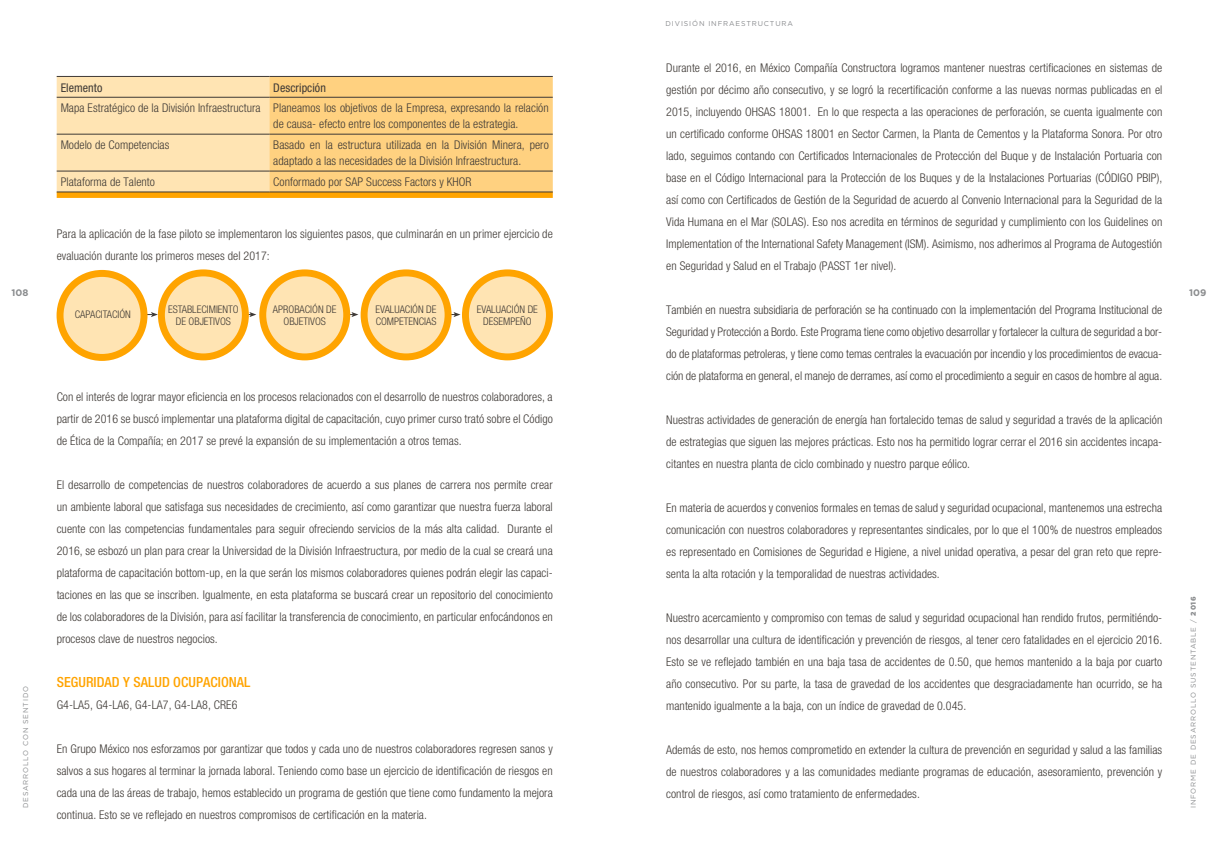
<style>
.page{position:relative;width:1219px;height:865px;background:#fff}
.page>*{position:absolute;margin:0;border:0;box-sizing:border-box;transform-origin:0 0}
.t1{font:500 condensed 14px "Helvetica Neue";letter-spacing:.005em;color:#ffa400}
.t2{font:300 condensed 12px/22px "Helvetica Neue";letter-spacing:.005em;color:#3e3935;text-align:justify}
.t3{font:condensed 12px "Helvetica Neue";letter-spacing:.005em;color:#3e3935}
.t4{font:300 condensed 10.5px/12px "Helvetica Neue";color:#3e3935}
.t5{font:700 9.5px "Gotham";letter-spacing:.01em;color:#8a8c8e}
.t6{font:7px "Gotham";letter-spacing:.125em;color:#8a8c8e}
.t7{font:7px "Gotham";letter-spacing:.125em;color:#888a8d}
.s1{font-weight:900}
</style>
<div class="page">
<svg style="left:57px;top:77px;width:496px;height:121px;background:#fcd48d"></svg>
<hr style="left:57px;top:97px;width:212px;height:1px;background:#3e3935">
<hr style="left:269px;top:97px;width:284px;height:1px;background:#3e3935">
<hr style="left:57px;top:134px;width:212px;height:1px;background:#3e3935">
<hr style="left:269px;top:134px;width:284px;height:1px;background:#3e3935">
<hr style="left:57px;top:171px;width:212px;height:1px;background:#3e3935">
<hr style="left:269px;top:171px;width:284px;height:1px;background:#3e3935">
<hr style="left:57px;top:76px;width:212px;height:1px;background:#3e3935">
<hr style="left:269px;top:76px;width:284px;height:1px;background:#3e3935">
<hr style="left:57px;top:191px;width:212px;height:1px;background:#3e3935">
<hr style="left:269px;top:191px;width:284px;height:1px;background:#3e3935">
<svg style="left:147px;top:312px;width:11px;height:5px"></svg>
<svg style="left:249px;top:312px;width:7px;height:5px"></svg>
<svg style="left:350px;top:312px;width:8px;height:5px"></svg>
<svg style="left:452px;top:312px;width:8px;height:5px"></svg>
<div style="left:60px;top:273px;width:84px;height:84px;background:#ffe4b3;border-radius:50%"></div>
<div style="left:57px;top:270px;width:90px;height:91px;border:7px solid #ffa400;border-radius:50%"></div>
<div style="left:161px;top:273px;width:84px;height:84px;background:#ffe4b3;border-radius:50%"></div>
<div style="left:158px;top:269px;width:91px;height:91px;border:7px solid #ffa400;border-radius:50%"></div>
<div style="left:263px;top:273px;width:84px;height:84px;background:#ffe4b3;border-radius:50%"></div>
<div style="left:259px;top:269px;width:91px;height:91px;border:7px solid #ffa400;border-radius:50%"></div>
<div style="left:364px;top:273px;width:84px;height:84px;background:#ffe4b3;border-radius:50%"></div>
<div style="left:361px;top:269px;width:91px;height:91px;border:7px solid #ffa400;border-radius:50%"></div>
<div style="left:465px;top:273px;width:84px;height:84px;background:#ffe4b3;border-radius:50%"></div>
<div style="left:462px;top:269px;width:91px;height:91px;border:7px solid #ffa400;border-radius:50%"></div>
<p class="t7" style="left:666px;top:19px;width:129px">DIVISIÓN INFRAESTRUCTURA</p>
<p class="t2" style="left:666px;top:57px;width:498px">Durante el 2016, en México Compañía Constructora logramos mantener nuestras certificaciones en sistemas de gestión por décimo año consecutivo, y se logró la recertificación conforme a las nuevas normas publicadas en el 2015, incluyendo OHSAS 18001. En lo que respecta a las operaciones de perforación, se cuenta igualmente con un certificado conforme OHSAS 18001 en Sector Carmen, la Planta de Cementos y la Plataforma Sonora. Por otro lado, seguimos contando con Certificados Internacionales de Protección del Buque y de Instalación Portuaria con base en el Código Internacional para la Protección de los Buques y de la Instalaciones Portuarias (CÓDIGO PBIP), así como con Certificados de Gestión de la Seguridad de acuerdo al Convenio Internacional para la Seguridad de la Vida Humana en el Mar (SOLAS). Eso nos acredita en términos de seguridad y cumplimiento con los Guidelines on Implementation of the International Safety Management (ISM). Asimismo, nos adherimos al Programa de Autogestión en Seguridad y Salud en el Trabajo (PASST 1er nivel).</p>
<p class="t2" style="left:666px;top:299px;width:498px">También en nuestra subsidiaria de perforación se ha continuado con la implementación del Programa Institucional de Seguridad y Protección a Bordo. Este Programa tiene como objetivo desarrollar y fortalecer la cultura de seguridad a bor&shy;do de plataformas petroleras, y tiene como temas centrales la evacuación por incendio y los procedimientos de evacua&shy;ción de plataforma en general, el manejo de derrames, así como el procedimiento a seguir en casos de hombre al agua.</p>
<p class="t2" style="left:666px;top:409px;width:498px">Nuestras actividades de generación de energía han fortalecido temas de salud y seguridad a través de la aplicación de estrategias que siguen las mejores prácticas. Esto nos ha permitido lograr cerrar el 2016 sin accidentes incapa&shy;citantes en nuestra planta de ciclo combinado y nuestro parque eólico.</p>
<p class="t2" style="left:666px;top:497px;width:498px">En materia de acuerdos y convenios formales en temas de salud y seguridad ocupacional, mantenemos una estrecha comunicación con nuestros colaboradores y representantes sindicales, por lo que el 100% de nuestros empleados es representado en Comisiones de Seguridad e Higiene, a nivel unidad operativa, a pesar del gran reto que repre&shy;senta la alta rotación y la temporalidad de nuestras actividades.</p>
<p class="t2" style="left:666px;top:606px;width:498px">Nuestro acercamiento y compromiso con temas de salud y seguridad ocupacional han rendido frutos, permitiéndo&shy;nos desarrollar una cultura de identificación y prevención de riesgos, al tener cero fatalidades en el ejercicio 2016.<br>Esto se ve reflejado también en una baja tasa de accidentes de 0.50, que hemos mantenido a la baja por cuarto año consecutivo. Por su parte, la tasa de gravedad de los accidentes que desgraciadamente han ocurrido, se ha mantenido igualmente a la baja, con un índice de gravedad de 0.045.</p>
<p class="t2" style="left:666px;top:738px;width:498px">Además de esto, nos hemos comprometido en extender la cultura de prevención en seguridad y salud a las familias de nuestros colaboradores y a las comunidades mediante programas de educación, asesoramiento, prevención y control de riesgos, así como tratamiento de enfermedades.</p>
<p class="t3" style="left:61px;top:80px;width:43px">Elemento</p>
<p class="t3" style="left:273px;top:80px;width:54px">Descripción</p>
<p class="t2" style="left:273px;top:100px;width:277px;line-height:16px;text-indent:-213px">Mapa Estratégico de la División Infraestructura Planeamos los objetivos de la Empresa, expresando la relación de causa- efecto entre los componentes de la estrategia.</p>
<p class="t2" style="left:61px;top:134px;width:110px">Modelo de Competencias</p>
<p class="t2" style="left:273px;top:137px;width:277px;line-height:16px">Basado en la estructura utilizada en la División Minera, pero adaptado a las necesidades de la División Infraestructura.</p>
<p class="t2" style="left:61px;top:171px;width:96px">Plataforma de Talento</p>
<p class="t2" style="left:273px;top:171px;width:200px">Conformado por SAP Success Factors y KHOR</p>
<p class="t2" style="left:57px;top:222px;width:498px">Para la aplicación de la fase piloto se implementaron los siguientes pasos, que culminarán en un primer ejercicio de evaluación durante los primeros meses del 2017:</p>
<p class="t5" style="left:12px;top:287px;width:19px">108</p>
<p class="t5" style="left:1189px;top:287px;width:19px">109</p>
<p class="t4" style="left:176px;top:303px;width:25px;text-indent:-8px">Establecimiento<br>de Objetivos</p>
<p class="t4" style="left:273px;top:303px;width:12px">Aprobación</p>
<p class="t4" style="left:326px;top:303px;width:6px">de</p>
<p class="t4" style="left:376px;top:303px;width:11px">Evaluación</p>
<p class="t4" style="left:426px;top:303px;width:6px">de</p>
<p class="t4" style="left:376px;top:315px;width:12px">Competencias</p>
<p class="t4" style="left:477px;top:303px;width:11px">Evaluación</p>
<p class="t4" style="left:528px;top:303px;width:6px">de</p>
<p class="t4" style="left:483px;top:315px;width:12px">Desempe</p>
<p class="t4" style="left:520px;top:315px;width:12px">ño</p>
<p class="t4" style="left:75px;top:308px;width:12px">Capacitación</p>
<p class="t4" style="left:284px;top:315px;width:12px">Objetivos</p>
<p class="t2" style="left:57px;top:386px;width:498px">Con el interés de lograr mayor eficiencia en los procesos relacionados con el desarrollo de nuestros colaboradores, a partir de 2016 se buscó implementar una plataforma digital de capacitación, cuyo primer curso trató sobre el Código de Ética de la Compañía; en 2017 se prevé la expansión de su implementación a otros temas.</p>
<p class="t2" style="left:57px;top:474px;width:498px">El desarrollo de competencias de nuestros colaboradores de acuerdo a sus planes de carrera nos permite crear un ambiente laboral que satisfaga sus necesidades de crecimiento, así como garantizar que nuestra fuerza laboral cuente con las competencias fundamentales para seguir ofreciendo servicios de la más alta calidad. Durante el 2016, se esbozó un plan para crear la Universidad de la División Infraestructura, por medio de la cual se creará una plataforma de capacitación bottom-up, en la que serán los mismos colaboradores quienes podrán elegir las capaci&shy;taciones en las que se inscriben. Igualmente, en esta plataforma se buscará crear un repositorio del conocimiento de los colaboradores de la División, para así facilitar la transferencia de conocimiento, en particular enfocándonos en procesos clave de nuestros negocios.</p>
<p class="t1" style="left:57px;top:674px;width:195px">SEGURIDAD Y SALUD OCUPACIONAL</p>
<p class="t2" style="left:57px;top:694px;width:182px">G4-LA5, G4-LA6, G4-LA7, G4-LA8, CRE6</p>
<p class="t2" style="left:57px;top:738px;width:498px">En Grupo México nos esforzamos por garantizar que todos y cada uno de nuestros colaboradores regresen sanos y salvos a sus hogares al terminar la jornada laboral. Teniendo como base un ejercicio de identificación de riesgos en cada una de las áreas de trabajo, hemos establecido un programa de gestión que tiene como fundamento la mejora continua. Esto se ve reflejado en nuestros compromisos de certificación en la materia.</p>
<p class="t6" style="left:1189px;top:808px;width:214px;rotate:-90deg">INFORME DE DESARROLLO SUSTENTABLE / <span class="s1">2016</span></p>
<p class="t6" style="left:21px;top:808px;width:124px;rotate:-90deg">DESARROLLO CON SENTIDO</p>
</div>
